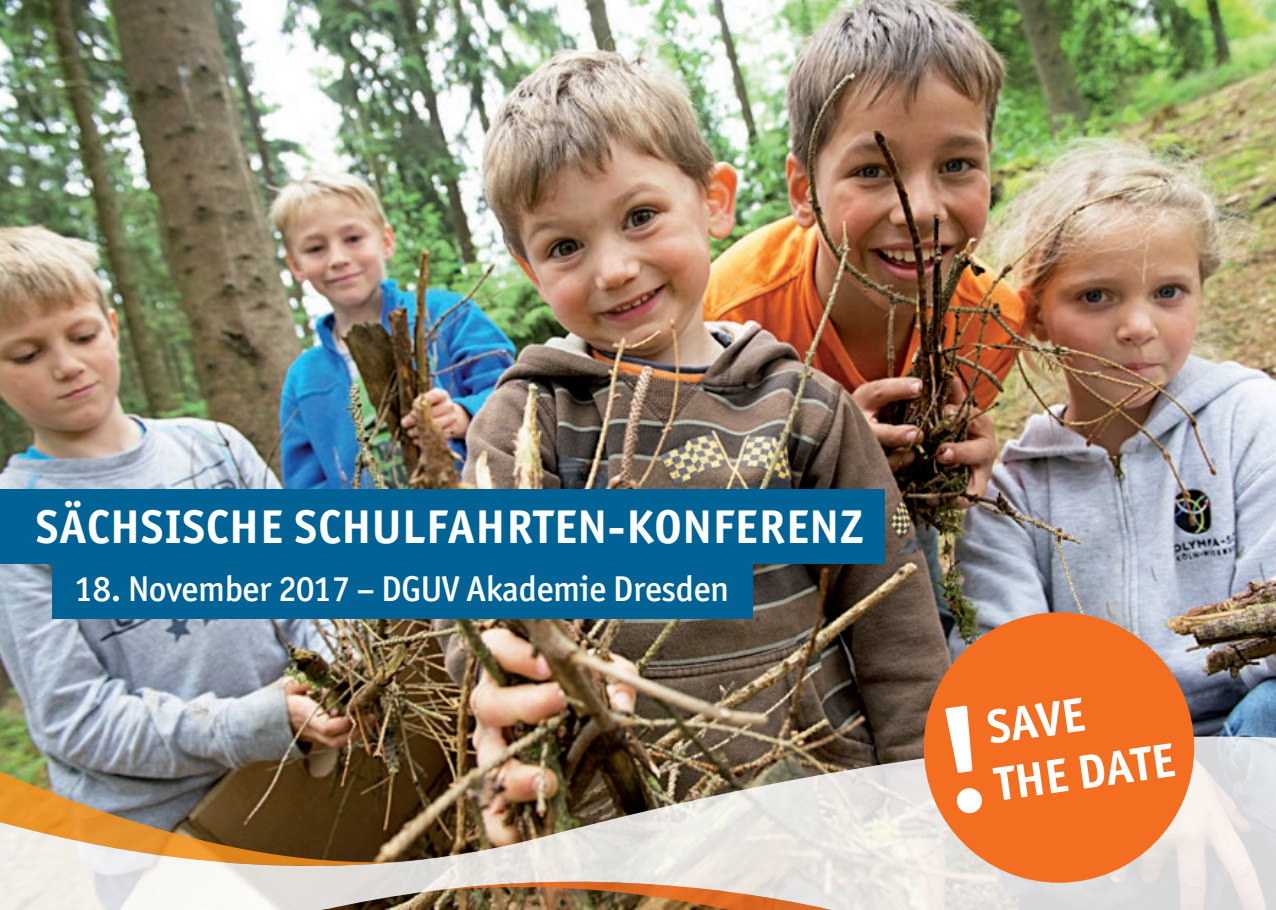
<style>
.page{position:relative;width:1276px;height:910px;background:#fff}
.page>*{position:absolute;margin:0;border:0;box-sizing:border-box;transform-origin:0 0}
.t1{font:700 48px "Officina Sans ITC";color:#fff}
.t2{font:700 47.4px "Officina Sans ITC";letter-spacing:.02em;color:#fff}
.t3{font:500 36px "Officina Sans ITC";letter-spacing:-.01em;color:#fff}
</style>
<div class="page">
<img style="left:0;top:0;width:1276px;height:719px">
<img style="left:0;top:719px;width:1276px;height:191px">
<div style="left:0;top:489px;width:884px;height:74px;background:#006295"></div>
<div style="left:52px;top:558px;width:700px;height:61px;background:#006295"></div>
<div style="left:923px;top:612px;width:271px;height:271px;background:#f36e21;border-radius:50%"></div>
<h2 class="t2" style="left:36px;top:498px;width:829px">SÄCHSISCHE SCHULFAHRTEN-KONFERENZ</h2>
<p class="t3" style="left:75px;top:568px;width:655px">18. November 2017 – DGUV Akademie Dresden</p>
<h1 class="t1" style="left:983px;top:698px;width:99px;rotate:-8deg">SAVE</h1>
<h1 class="t1" style="left:991px;top:755px;width:182px;rotate:-8deg">THE DATE</h1>
</div>
